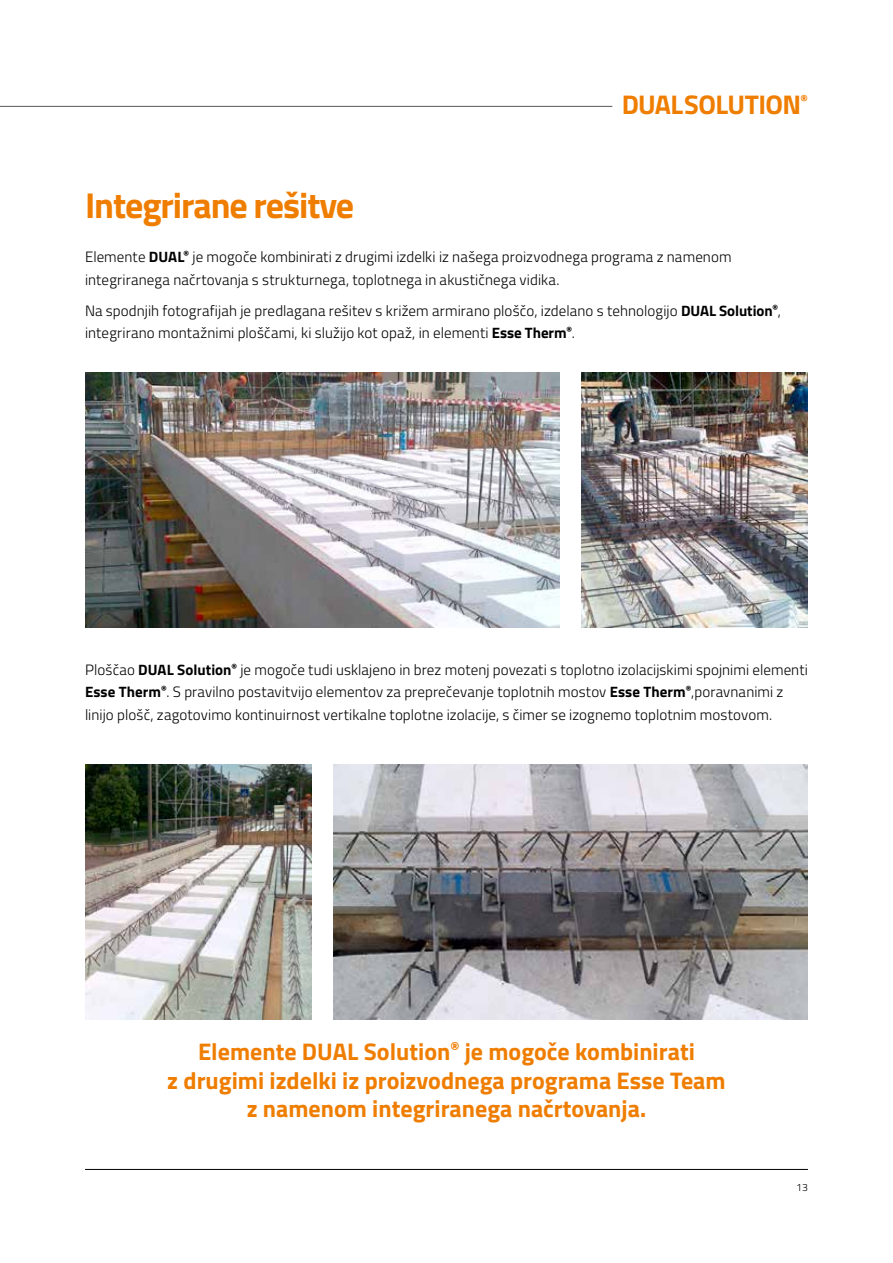
<style>
.page{position:relative;width:893px;height:1263px;background:#fff}
.page>*{position:absolute;margin:0;border:0;box-sizing:border-box;transform-origin:0 0}
.t1{font:700 36px "Titillium";letter-spacing:-.03em;color:#ef7d00}
.t2{font:700 27px "Titillium";letter-spacing:-.02em;color:#ef7d00}
.t3{font:700 24px/28.8px "Titillium";color:#ef7d00;text-align:center}
.t4{font:300 15px/22.5px "Titillium";letter-spacing:.005em;color:#000}
.t5{font:700 11.4px "Titillium";color:#ef7d00}
.t6{font:300 10.5px "Titillium";color:#000}
.s1{font-weight:700}
</style>
<div class="page">
<hr style="left:0;top:106px;width:612px;height:1px;background:#575756">
<hr style="left:85px;top:1169px;width:723px;height:1px;background:#000">
<img style="left:85px;top:372px;width:475px;height:256px">
<img style="left:85px;top:764px;width:227px;height:256px">
<img style="left:581px;top:372px;width:227px;height:256px">
<img style="left:333px;top:764px;width:475px;height:256px">
<h1 class="t1" style="left:85px;top:178px;width:271px">Integrirane rešitve</h1>
<h2 class="t2" style="left:622px;top:84px;width:181px">DUALSOLUTION</h2>
<p class="t5" style="left:801px;top:90px;width:9px">®</p>
<p class="t4" style="left:85px;top:245px;width:648px">Elemente <span class="s1">DUAL</span><sup>®</sup> je mogoče kombinirati z drugimi izdelki iz našega proizvodnega programa z namenom integriranega načrtovanja s strukturnega, toplotnega in akustičnega vidika.</p>
<p class="t4" style="left:85px;top:298px;width:697px">Na spodnjih fotografijah je predlagana rešitev s križem armirano ploščo, izdelano s tehnologijo <span class="s1">DUAL Solution</span><sup>®</sup>, integrirano montažnimi ploščami, ki služijo kot opaž, in elementi <span class="s1">Esse Therm</span><sup>®</sup>.</p>
<p class="t4" style="left:85px;top:657px;width:724px">Ploščao <span class="s1">DUAL Solution</span><sup>®</sup> je mogoče tudi usklajeno in brez motenj povezati s toplotno izolacijskimi spojnimi elementi<br><span class="s1">Esse Therm</span><sup>®</sup>. S pravilno postavitvijo elementov za preprečevanje toplotnih mostov <span class="s1">Esse Therm</span><sup>®</sup>,poravnanimi z linijo plošč, zagotovimo kontinuirnost vertikalne toplotne izolacije, s čimer se izognemo toplotnim mostovom.</p>
<h3 class="t3" style="left:167px;top:1036px;width:560px">Elemente DUAL Solution<sup>®</sup> je mogoče kombinirati<br>z drugimi izdelki iz proizvodnega programa Esse Team z namenom integriranega načrtovanja.</h3>
<p class="t6" style="left:796px;top:1179px;width:13px">13</p>
</div>
